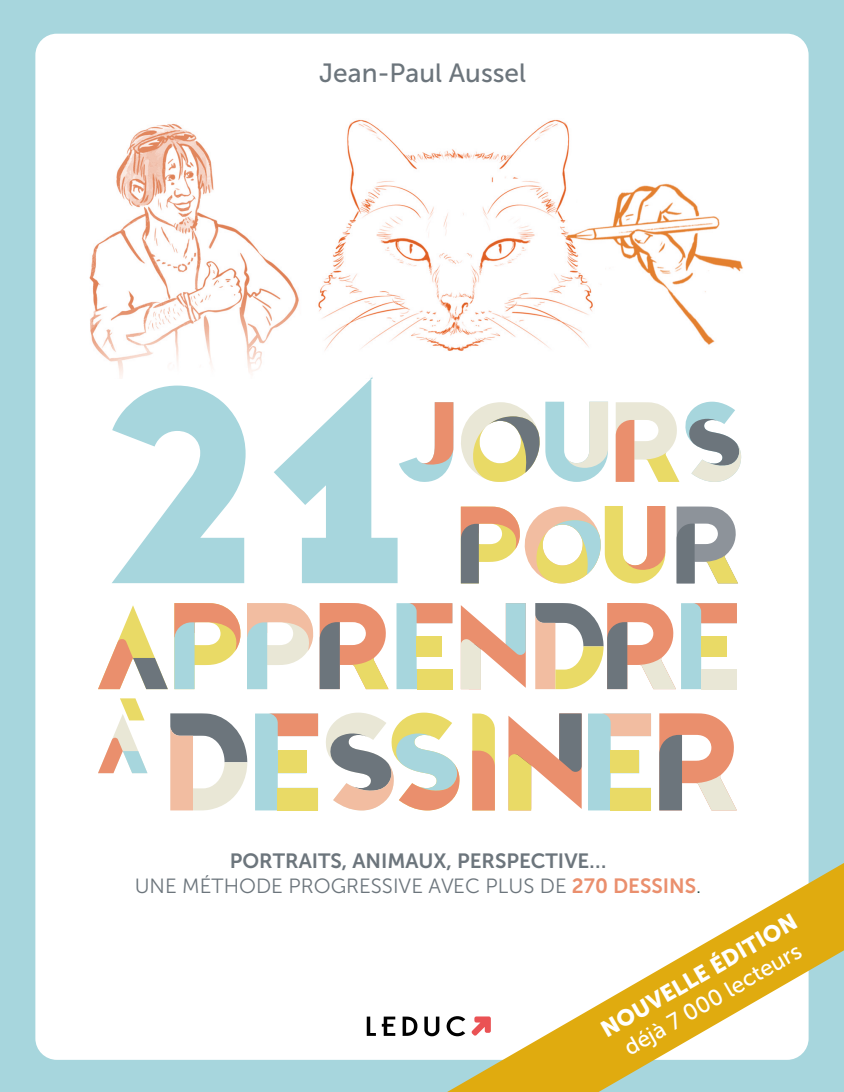
<style>
.page{position:relative;width:844px;height:1092px;background:#fff}
.page>*{position:absolute;margin:0;border:0;box-sizing:border-box;transform-origin:0 0}
.t1{font:26.25px "Museo Sans 500";color:#6c757c}
.t2{font:22.75px "Museo Sans 500";color:#fff}
.t3{font:22.75px "Museo Sans 900";color:#fff}
.t4{font:20.47px "Museo Sans 300";color:#6c757c}
.t5{font:20.47px "Museo Sans 700";color:#6c757c}
.s1{font-family:"Museo Sans 700";color:#ea8f6d}
.s2{color:#224b46}
</style>
<div class="page">
<div style="left:0;top:0;width:843px;height:1091px;background:#a7d6dd"></div>
<div style="left:35px;top:34px;width:773px;height:1025px;background:#fff;border-radius:21px"></div>
<svg style="left:366px;top:1016px;width:29px;height:19px"></svg>
<svg style="left:402px;top:1016px;width:15px;height:19px"></svg>
<svg style="left:424px;top:1016px;width:15px;height:20px"></svg>
<img style="left:89px;top:119px;width:654px;height:259px">
<svg style="left:447px;top:862px;width:396px;height:229px"></svg>
<svg style="left:112px;top:385px;width:133px;height:198px"></svg>
<svg style="left:396px;top:603px;width:56px;height:86px"></svg>
<svg style="left:535px;top:603px;width:140px;height:86px"></svg>
<svg style="left:174px;top:603px;width:214px;height:86px"></svg>
<svg style="left:460px;top:603px;width:65px;height:86px"></svg>
<svg style="left:681px;top:603px;width:55px;height:86px"></svg>
<svg style="left:98px;top:605px;width:70px;height:84px"></svg>
<svg style="left:255px;top:713px;width:63px;height:97px"></svg>
<svg style="left:659px;top:713px;width:77px;height:97px"></svg>
<svg style="left:326px;top:712px;width:134px;height:98px"></svg>
<svg style="left:472px;top:713px;width:22px;height:97px;background:#eaaf6f"></svg>
<svg style="left:508px;top:713px;width:73px;height:97px"></svg>
<svg style="left:588px;top:713px;width:63px;height:97px"></svg>
<svg style="left:170px;top:713px;width:77px;height:97px"></svg>
<svg style="left:274px;top:378px;width:468px;height:205px"></svg>
<svg style="left:98px;top:698px;width:49px;height:75px"></svg>
<p class="t1" style="left:319px;top:58px;width:208px">Jean-Paul Aussel</p>
<p class="t5" style="left:230px;top:849px;width:378px">PORTRAITS, ANIMAUX, PERSPECTIVE…</p>
<p class="t4" style="left:135px;top:875px;width:568px">UNE MÉTHODE PROGRESSIVE AVEC PLUS DE <span class="s1">270 DESSINS</span><span class="s2">.</span></p>
<p class="t3" style="left:596px;top:1019px;width:224px;rotate:-30deg">NOUVELLE ÉDITION</p>
<p class="t2" style="left:619px;top:1038px;width:202px;rotate:-30deg">déjà 7 000 lecteurs</p>
</div>
